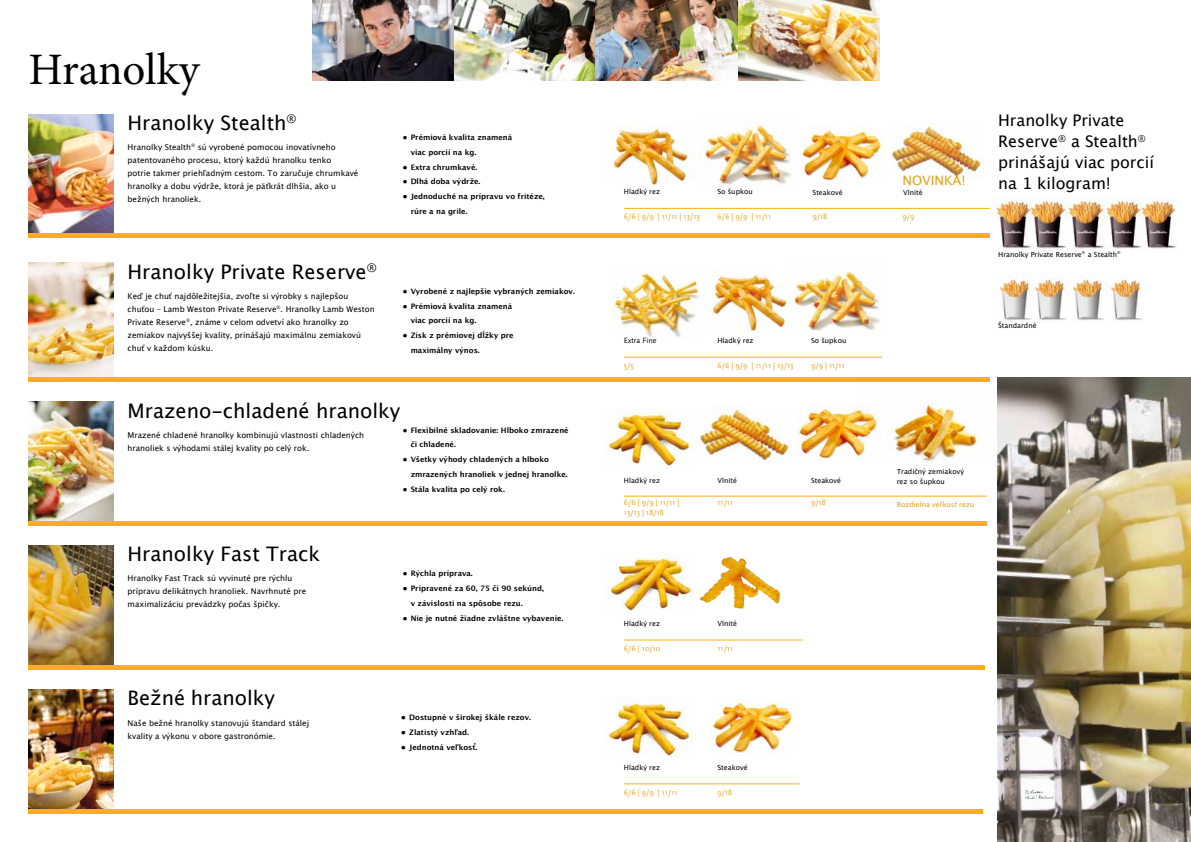
<style>
.page{position:relative;width:1191px;height:842px;background:#fff}
.page>*{position:absolute;margin:0;border:0;box-sizing:border-box;transform-origin:0 0}
.t1{font:45px "Minion Pro";letter-spacing:-.005em;color:#000}
.t2{font:20px "Lucida Grande";color:#000}
.t3{font:16px/21px "Lucida Grande";color:#000}
.t4{font:13px "Lucida Grande";color:#e49f15}
.t5{font:8px/13px "Lucida Grande";color:#000}
.t6{font:8px/10px "Scala Sans";color:#e49f15}
.t7{font:8px "Scala Sans";color:#000}
.t8{font:700 7.5px/14.9px "Lucida Grande";color:#000}
.t9{font:7px/10.5px "Lucida Grande";color:#000}
.t10{font:7px "Lucida Grande";color:#e49f15}
</style>
<div class="page">
<img style="left:28px;top:263px;width:85px;height:114px">
<img style="left:28px;top:114px;width:85px;height:119px">
<img style="left:28px;top:546px;width:85px;height:119px">
<img style="left:28px;top:690px;width:85px;height:119px">
<img style="left:28px;top:402px;width:85px;height:119px">
<div style="left:28px;top:233px;width:567px;height:5px;background:#fcaf17"></div>
<div style="left:28px;top:377px;width:567px;height:5px;background:#fcaf17"></div>
<div style="left:28px;top:521px;width:567px;height:5px;background:#fcaf17"></div>
<div style="left:28px;top:665px;width:567px;height:5px;background:#fcaf17"></div>
<div style="left:28px;top:809px;width:567px;height:5px;background:#fcaf17"></div>
<img style="left:608px;top:702px;width:83px;height:54px">
<img style="left:609px;top:557px;width:83px;height:54px">
<img style="left:698px;top:121px;width:93px;height:64px">
<img style="left:710px;top:699px;width:83px;height:57px">
<img style="left:796px;top:405px;width:59px;height:57px">
<img style="left:800px;top:126px;width:82px;height:57px">
<img style="left:700px;top:407px;width:92px;height:55px">
<img style="left:700px;top:557px;width:44px;height:52px">
<img style="left:607px;top:124px;width:89px;height:63px">
<img style="left:608px;top:413px;width:83px;height:53px">
<img style="left:612px;top:273px;width:88px;height:65px">
<img style="left:794px;top:267px;width:86px;height:64px">
<img style="left:706px;top:270px;width:88px;height:63px">
<hr style="left:624px;top:357px;width:258px;height:1px;background:#fcaf17">
<div style="left:595px;top:521px;width:391px;height:5px;background:#fcaf17"></div>
<div style="left:595px;top:377px;width:394px;height:5px;background:#fcaf17"></div>
<div style="left:595px;top:233px;width:394px;height:5px;background:#fcaf17"></div>
<hr style="left:624px;top:208px;width:365px;height:1px;background:#fcaf17">
<hr style="left:624px;top:496px;width:362px;height:1px;background:#fcaf17">
<div style="left:595px;top:809px;width:388px;height:5px;background:#fcaf17"></div>
<div style="left:595px;top:665px;width:390px;height:5px;background:#fcaf17"></div>
<hr style="left:624px;top:640px;width:178px;height:1px;background:#fcaf17">
<hr style="left:624px;top:784px;width:175px;height:1px;background:#fcaf17">
<img style="left:313px;top:0;width:566px;height:81px">
<img style="left:997px;top:377px;width:194px;height:465px">
<img style="left:1022px;top:787px;width:32px;height:19px">
<img style="left:891px;top:123px;width:90px;height:56px">
<img style="left:855px;top:377px;width:146px;height:90px">
<img style="left:994px;top:278px;width:36px;height:43px">
<img style="left:1030px;top:278px;width:37px;height:43px">
<img style="left:1067px;top:278px;width:76px;height:43px">
<img style="left:992px;top:198px;width:35px;height:51px">
<img style="left:1027px;top:198px;width:37px;height:51px">
<img style="left:1064px;top:198px;width:38px;height:51px">
<img style="left:1102px;top:198px;width:35px;height:51px">
<img style="left:1137px;top:198px;width:40px;height:51px">
<h1 class="t1" style="left:28px;top:39px;width:173px">Hranolky</h1>
<h2 class="t2" style="left:128px;top:111px;width:170px">Hranolky Stealth<sup>®</sup></h2>
<p class="t5" style="left:128px;top:141px;width:232px">Hranolky Stealth<sup>®</sup> sú vyrobené pomocou inovatívneho patentovaného procesu, ktorý každú hranolku tenko<br>potrie takmer priehľadným cestom. To zaručuje chrumkavé hranolky a dobu výdrže, ktorá je päťkrát dlhšia, ako u bežných hranoliek.</p>
<h2 class="t2" style="left:128px;top:260px;width:251px">Hranolky Private Reserve<sup>®</sup></h2>
<p class="t5" style="left:128px;top:290px;width:249px">Keď je chuť najdôležitejšia, zvoľte si výrobky s najlepšou chuťou – Lamb Weston Private Reserve<sup>®</sup>. Hranolky Lamb Weston Private Reserve<sup>®</sup>, známe v celom odvetví ako hranolky zo zemiakov najvyššej kvality, prinášajú maximálnu zemiakovú chuť v každom kúsku.</p>
<p class="t8" style="left:411px;top:130px;width:103px;text-indent:-8px">• Prémiová kvalita znamená viac porcií na kg.</p>
<p class="t8" style="left:403px;top:159px;width:76px">• Extra chrumkavé.</p>
<p class="t8" style="left:403px;top:174px;width:79px">• Dlhá doba výdrže.</p>
<p class="t8" style="left:411px;top:189px;width:135px;text-indent:-8px">• Jednoduché na prípravu vo fritéze, rúre a na grile.</p>
<p class="t8" style="left:403px;top:283px;width:174px">• Vyrobené z najlepšie vybraných zemiakov.</p>
<p class="t8" style="left:411px;top:298px;width:103px;text-indent:-8px">• Prémiová kvalita znamená viac porcií na kg.</p>
<p class="t8" style="left:411px;top:328px;width:104px;text-indent:-8px">• Zisk z prémiovej dĺžky pre maximálny výnos.</p>
<h2 class="t2" style="left:128px;top:399px;width:274px">Mrazeno-chladené hranolky</h2>
<p class="t5" style="left:128px;top:429px;width:238px">Mrazené chladené hranolky kombinujú vlastnosti chladených hranoliek s výhodami stálej kvality po celý rok.</p>
<h2 class="t2" style="left:128px;top:542px;width:194px">Hranolky Fast Track</h2>
<p class="t5" style="left:128px;top:572px;width:180px">Hranolky Fast Track sú vyvinuté pre rýchlu prípravu delikátnych hranoliek. Navrhnuté pre maximalizáciu prevádzky počas špičky.</p>
<h2 class="t2" style="left:128px;top:687px;width:149px">Bežné hranolky</h2>
<p class="t5" style="left:128px;top:716px;width:183px">Naše bežné hranolky stanovujú štandard stálej kvality a výkonu v obore gastronómie.</p>
<p class="t8" style="left:411px;top:422px;width:159px;text-indent:-8px">• Flexibilné skladovanie: Hlboko zmrazené či chladené.</p>
<p class="t8" style="left:411px;top:452px;width:158px;text-indent:-8px">• Všetky výhody chladených a hlboko zmrazených hranoliek v jednej hranolke.</p>
<p class="t8" style="left:403px;top:482px;width:104px">• Stála kvalita po celý rok.</p>
<p class="t8" style="left:403px;top:566px;width:72px">• Rýchla príprava.</p>
<p class="t8" style="left:411px;top:581px;width:135px;text-indent:-8px">• Pripravené za 60, 75 či 90 sekúnd, v závislosti na spôsobe rezu.</p>
<p class="t8" style="left:403px;top:611px;width:162px">• Nie je nutné žiadne zvláštne vybavenie.</p>
<p class="t8" style="left:401px;top:710px;width:131px">• Dostupné v širokej škále rezov.</p>
<p class="t8" style="left:401px;top:725px;width:69px">• Zlatistý vzhľad.</p>
<p class="t8" style="left:401px;top:740px;width:78px">• Jednotná veľkosť.</p>
<p class="t9" style="left:624px;top:186px;width:38px">Hladký rez</p>
<p class="t6" style="left:624px;top:212px;width:78px">6/6 | 9/9 | 11/11 | 13/13</p>
<p class="t9" style="left:717px;top:186px;width:37px">So šupkou</p>
<p class="t6" style="left:717px;top:212px;width:55px">6/6 | 9/9 | 11/11</p>
<p class="t9" style="left:812px;top:187px;width:32px">Steakové</p>
<p class="t6" style="left:812px;top:212px;width:16px">9/18</p>
<p class="t7" style="left:624px;top:336px;width:34px">Extra Fine</p>
<p class="t9" style="left:717px;top:335px;width:38px">Hladký rez</p>
<p class="t9" style="left:811px;top:335px;width:37px">So šupkou</p>
<p class="t6" style="left:624px;top:361px;width:11px">5/5</p>
<p class="t6" style="left:717px;top:361px;width:78px">6/6 | 9/9 | 11/11 | 13/13</p>
<p class="t6" style="left:811px;top:361px;width:35px">9/9 | 11/11</p>
<p class="t9" style="left:624px;top:475px;width:38px">Hladký rez</p>
<p class="t9" style="left:717px;top:475px;width:21px">Vlnité</p>
<p class="t9" style="left:811px;top:475px;width:32px">Steakové</p>
<p class="t6" style="left:624px;top:498px;width:57px">6/6 | 9/9 | 11/11 |<br>13/13 | 18/18</p>
<p class="t6" style="left:717px;top:498px;width:17px">11/11</p>
<p class="t6" style="left:811px;top:498px;width:16px">9/18</p>
<p class="t9" style="left:624px;top:618px;width:38px">Hladký rez</p>
<p class="t9" style="left:717px;top:618px;width:21px">Vlnité</p>
<p class="t6" style="left:624px;top:643px;width:38px">6/6 | 10/10</p>
<p class="t6" style="left:717px;top:643px;width:17px">11/11</p>
<p class="t9" style="left:624px;top:762px;width:38px">Hladký rez</p>
<p class="t9" style="left:717px;top:762px;width:32px">Steakové</p>
<p class="t6" style="left:624px;top:787px;width:55px">6/6 | 9/9 | 11/11</p>
<p class="t6" style="left:717px;top:787px;width:16px">9/18</p>
<h3 class="t4" style="left:902px;top:173px;width:42px">Novinka</h3>
<h3 class="t4" style="left:961px;top:173px;width:6px">!</h3>
<p class="t9" style="left:903px;top:188px;width:21px">Vlnité</p>
<p class="t6" style="left:902px;top:212px;width:13px">9/9</p>
<h3 class="t3" style="left:998px;top:110px;width:157px">Hranolky Private<br>Reserve<sup>®</sup> a Stealth<sup>® </sup>prinášajú viac porcií na 1 kilogram!</h3>
<p class="t9" style="left:998px;top:250px;width:124px">Hranolky Private Reserve<sup>®</sup> a Stealth<sup>®</sup></p>
<p class="t9" style="left:998px;top:320px;width:40px">Štandardné</p>
<p class="t9" style="left:896px;top:466px;width:69px">Tradičný zemiakový rez so šupkou</p>
<p class="t10" style="left:896px;top:500px;width:79px">Rozdielna veľkosť rezu</p>
</div>
